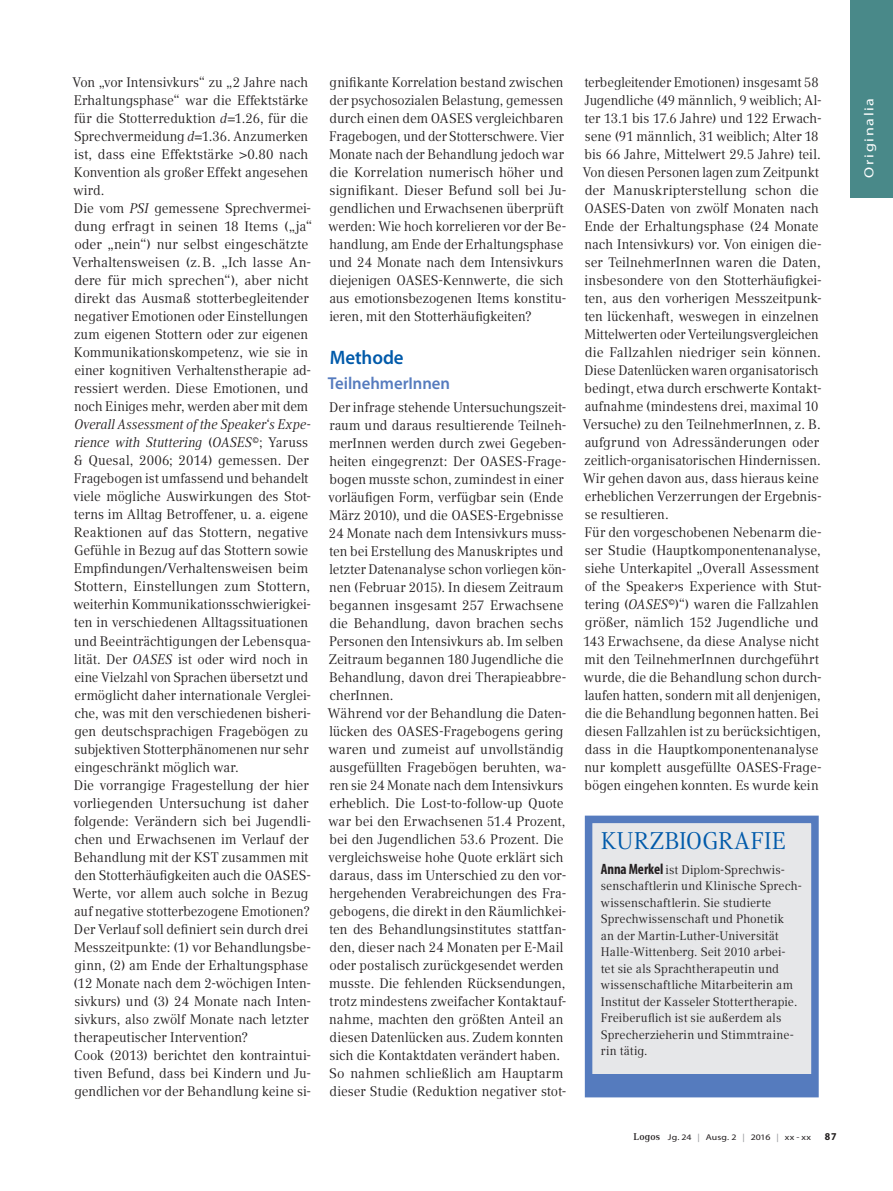
<style>
.page{position:relative;width:893px;height:1191px;background:#fff}
.page>*{position:absolute;margin:0;border:0;box-sizing:border-box;transform-origin:0 0}
.t1{font:24px "Compatil Text LT Pro";letter-spacing:.01em;color:#015aaa;scale:.96 1}
.t2{font:600 19.5px "Myriad Pro";letter-spacing:-.005em;color:#015aaa}
.t3{font:600 17.25px "Myriad Pro";letter-spacing:-.005em;color:#557bbe}
.t4{font:13.8px/18px "Compatil Text LT Pro";letter-spacing:-.005em;color:#231f20;scale:.96 1}
.t5{font:13.8px/18px "Compatil Text LT Pro";letter-spacing:-.005em;color:#231f20;scale:.95 1}
.t6{font:13.8px/18px "Compatil Text LT Pro";letter-spacing:-.005em;color:#231f20;scale:.94 1}
.t7{font:13.2px "Myriad Pro";letter-spacing:.105em;color:#fff;scale:1.21 1}
.t8{font:12.3px/16.5px "Compatil Text LT Pro";letter-spacing:.01em;color:#231f20}
.t9{font:700 10.5px "Myriad Pro";color:#231f20;scale:.94 1}
.t10{font:8.4px "Myriad Pro";letter-spacing:.01em;color:#231f20;scale:1.18 1}
.s1{font-style:italic}
.s2{font-family:"Myriad Pro";font-weight:700;font-stretch:condensed;font-size:15px}
.s3{font-family:"Compatil Text LT Pro";font-weight:700;font-size:9.75px}
.s4{color:#939598}
</style>
<div class="page">
<div style="left:850px;top:0;width:43px;height:198px;background:#498989"></div>
<div style="left:589px;top:819px;width:226px;height:274px;background:#e6e7e9"></div>
<div style="left:585px;top:815px;width:234px;height:282px;border:8px solid #557bbe"></div>
<div style="left:591px;top:1074px;width:220px;height:19px;background:#557bbe"></div>
<p class="t4" style="left:72px;top:73px;width:252px">Von „vor Intensivkurs“ zu „2 Jahre nach Erhaltungsphase“ war die Effektstärke für die Stotterreduktion <span class="s1">d</span>=1.26, für die Sprechvermeidung <span class="s1">d</span>=1.36. Anzumerken ist, dass eine Effektstärke &gt;0.80 nach Konvention als großer Effekt angesehen wird.<br>Die vom <span class="s1">PSI</span> gemessene Sprechvermei&shy;dung erfragt in seinen 18 Items („ja“ oder „nein“) nur selbst eingeschätzte Verhaltensweisen (z.B. „Ich lasse An&shy;dere für mich sprechen“), aber nicht direkt das Ausmaß stotterbegleitender negativer Emotionen oder Einstellungen zum eigenen Stottern oder zur eigenen Kommunikationskompetenz, wie sie in einer kognitiven Verhaltenstherapie ad&shy;ressiert werden. Diese Emotionen, und noch Einiges mehr, werden aber mit dem</p>
<p class="t4" style="left:73px;top:415px;width:250px"><span class="s1">Overall Assessment of the Speaker‘s Expe&shy;rience with Stuttering</span> (<span class="s1">OASES</span><sup>©</sup>; Yaruss &amp; Quesal, 2006; 2014) gemessen. Der Fragebogen ist umfassend und behandelt viele mögliche Auswirkungen des Stot&shy;terns im Alltag Betroffener, u. a. eigene Reaktionen auf das Stottern, negative Gefühle in Bezug auf das Stottern sowie Empfindungen/Verhaltensweisen beim Stottern, Einstellungen zum Stottern, weiterhin Kommunikationsschwierigkei&shy;ten in verschiedenen Alltagssituationen und Beeinträchtigungen der Lebensqua&shy;lität. Der <span class="s1">OASES</span> ist oder wird noch in eine Vielzahl von Sprachen übersetzt und ermöglicht daher internationale Verglei&shy;che, was mit den verschiedenen bisheri&shy;gen deutschsprachigen Fragebögen zu subjektiven Stotterphänomenen nur sehr eingeschränkt möglich war.<br>Die vorrangige Fragestellung der hier vorliegenden Untersuchung ist daher folgende: Verändern sich bei Jugendli&shy;chen und Erwachsenen im Verlauf der Behandlung mit der KST zusammen mit den Stotterhäufigkeiten auch die OASES-Werte, vor allem auch solche in Bezug auf negative stotterbezogene Emotionen?<br>Der Verlauf soll definiert sein durch drei Messzeitpunkte: (1) vor Behandlungsbe&shy;ginn, (2) am Ende der Erhaltungsphase (12 Monate nach dem 2-wöchigen Inten&shy;sivkurs) und (3) 24 Monate nach Inten&shy;sivkurs, also zwölf Monate nach letzter therapeutischer Intervention?<br>Cook (2013) berichtet den kontraintui&shy;tiven Befund, dass bei Kindern und Ju&shy;gendlichen vor der Behandlung keine si-</p>
<p class="t5" style="left:329px;top:73px;width:252px">gnifikante Korrelation bestand zwischen der psychosozialen Belastung, gemessen durch einen dem OASES vergleichbaren Fragebogen, und der Stotterschwere. Vier Monate nach der Behandlung jedoch war die Korrelation numerisch höher und signifikant. Dieser Befund soll bei Ju&shy;gendlichen und Erwachsenen überprüft werden: Wie hoch korrelieren vor der Be&shy;handlung, am Ende der Erhaltungsphase und 24 Monate nach dem Intensivkurs diejenigen OASES-Kennwerte, die sich aus emotionsbezogenen Items konstitu&shy;ieren, mit den Stotterhäufigkeiten?</p>
<h2 class="t2" style="left:330px;top:345px;width:75px">Methode</h2>
<p class="t3" style="left:328px;top:372px;width:124px">TeilnehmerInnen</p>
<p class="t5" style="left:328px;top:398px;width:253px">Der infrage stehende Untersuchungszeit&shy;raum und daraus resultierende Teilneh&shy;merInnen werden durch zwei Gegeben&shy;heiten eingegrenzt: Der OASES-Frage&shy;bogen musste schon, zumindest in einer vorläufigen Form, verfügbar sein (Ende März 2010), und die OASES-Ergebnisse 24 Monate nach dem Intensivkurs muss&shy;ten bei Erstellung des Manuskriptes und letzter Datenanalyse schon vorliegen kön&shy;nen (Februar 2015). In diesem Zeitraum begannen insgesamt 257 Erwachsene die Behandlung, davon brachen sechs Personen den Intensivkurs ab. Im selben Zeitraum begannen 180 Jugendliche die Behandlung, davon drei Therapieabbre&shy;cherInnen.<br>Während vor der Behandlung die Daten&shy;lücken des OASES-Fragebogens gering waren und zumeist auf unvollständig ausgefüllten Fragebögen beruhten, wa&shy;ren sie 24 Monate nach dem Intensivkurs erheblich. Die Lost-to-follow-up Quote war bei den Erwachsenen 51.4 Prozent, bei den Jugendlichen 53.6 Prozent. Die vergleichsweise hohe Quote erklärt sich daraus, dass im Unterschied zu den vor&shy;hergehenden Verabreichungen des Fra&shy;gebogens, die direkt in den Räumlichkei&shy;ten des Behandlungsinstitutes stattfan&shy;den, dieser nach 24 Monaten per E-Mail oder postalisch zurückgesendet werden musste. Die fehlenden Rücksendungen, trotz mindestens zweifacher Kontaktauf&shy;nahme, machten den größten Anteil an diesen Datenlücken aus. Zudem konnten sich die Kontaktdaten verändert haben.<br>So nahmen schließlich am Hauptarm dieser Studie (Reduktion negativer stot-</p>
<p class="t6" style="left:583px;top:73px;width:256px">terbegleitender Emotionen) insgesamt 58<br>Jugendliche (49 männlich, 9 weiblich; Al&shy;ter 13.1 bis 17.6 Jahre) und 122 Erwach&shy;sene (91 männlich, 31 weiblich; Alter 18 bis 66 Jahre, Mittelwert 29.5 Jahre) teil.<br>Von diesen Personen lagen zum Zeitpunkt der Manuskripterstellung schon die OASES-Daten von zwölf Monaten nach Ende der Erhaltungsphase (24 Monate nach Intensivkurs) vor. Von einigen die&shy;ser TeilnehmerInnen waren die Daten, insbesondere von den Stotterhäufigkei&shy;ten, aus den vorherigen Messzeitpunk&shy;ten lückenhaft, weswegen in einzelnen Mittelwerten oder Verteilungsvergleichen die Fallzahlen niedriger sein können.<br>Diese Datenlücken waren organisatorisch bedingt, etwa durch erschwerte Kontakt&shy;aufnahme (mindestens drei, maximal 10<br>Versuche) zu den TeilnehmerInnen, z. B. aufgrund von Adressänderungen oder zeitlich-organisatorischen Hindernissen.<br>Wir gehen davon aus, dass hieraus keine erheblichen Verzerrungen der Ergebnis&shy;se resultieren.<br>Für den vorgeschobenen Nebenarm die&shy;ser Studie (Hauptkomponentenanalyse, siehe Unterkapitel „Overall Assessment of the Speaker›s Experience with Stut&shy;tering (<span class="s1">OASES</span><sup>©</sup>)“) waren die Fallzahlen größer, nämlich 152 Jugendliche und 143 Erwachsene, da diese Analyse nicht mit den TeilnehmerInnen durchgeführt wurde, die die Behandlung schon durch&shy;laufen hatten, sondern mit all denjenigen, die die Behandlung begonnen hatten. Bei diesen Fallzahlen ist zu berücksichtigen, dass in die Hauptkomponentenanalyse nur komplett ausgefüllte OASES-Frage&shy;bögen eingehen konnten. Es wurde kein</p>
<h1 class="t1" style="left:601px;top:827px;width:194px">KURZBIOGRAFIE</h1>
<p class="t8" style="left:601px;top:861px;width:203px"><span class="s2">Anna Merkel</span> ist Diplom-Sprechwis&shy;senschaftlerin und Klinische Sprech&shy;wissenschaftlerin. Sie studierte Sprechwissenschaft und Phonetik<br>an der Martin-Luther-Universität Halle-Wittenberg. Seit 2010 arbei&shy;tet sie als Sprachtherapeutin und wissenschaftliche Mitarbeiterin am Institut der Kasseler Stottertherapie.<br>Freiberuflich ist sie außerdem als Sprecherzieherin und Stimmtraine&shy;rin tätig.</p>
<p class="t10" style="left:634px;top:1132px;width:152px"><span class="s3">Logos</span> Jg. 24 <span class="s4">|</span> Ausg. 2 <span class="s4">|</span> 2016 <span class="s4">|</span> xx - xx</p>
<p class="t9" style="left:825px;top:1129px;width:14px">87</p>
<p class="t7" style="left:861px;top:178px;width:67px;rotate:-90deg">Originalia</p>
</div>
